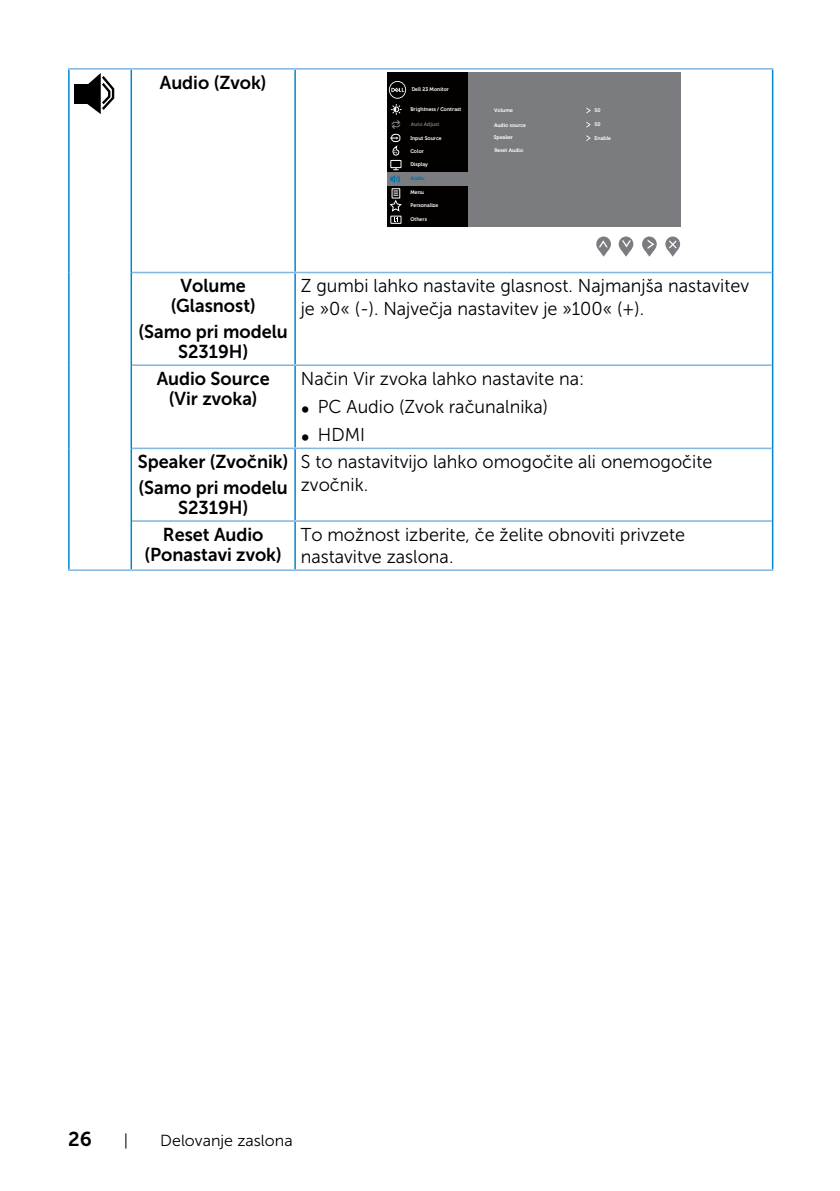
<style>
.page{position:relative;width:840px;height:1191px;background:#fff}
.page>*{position:absolute;margin:0;border:0;box-sizing:border-box;transform-origin:0 0}
.t1{font:20px "Museo Sans For Dell 700";color:#000}
.text_OSD_table{font:18.6px/22.4px "Museo Sans For Dell 300";color:#000}
.text_OSD_table-2{font:18.6px/20px "Museo Sans For Dell 700";color:#000;text-align:center}
.text{font:18.6px/22.4px "Museo Sans For Dell 300";color:#000}
.t2{font:16px "Museo Sans For Dell 300";color:#000}
.t3{font:700 5.2px "Museo For Dell";color:#fff}
.t4{font:700 5.2px "Museo For Dell";color:#7b7c7f}
.t5{font:700 5.2px "Museo For Dell";color:#006fb8}
</style>
<div class="page">
<hr style="left:68px;top:70px;width:2px;height:202px;background:#0087cb">
<hr style="left:68px;top:272px;width:2px;height:93px;background:#0087cb">
<hr style="left:68px;top:365px;width:2px;height:83px;background:#0087cb">
<hr style="left:68px;top:448px;width:2px;height:73px;background:#0087cb">
<hr style="left:68px;top:521px;width:2px;height:48px;background:#0087cb">
<hr style="left:130px;top:70px;width:2px;height:202px;background:#0087cb">
<hr style="left:294px;top:70px;width:2px;height:202px;background:#0087cb">
<hr style="left:771px;top:70px;width:2px;height:202px;background:#0087cb">
<hr style="left:130px;top:272px;width:2px;height:93px;background:#0087cb">
<hr style="left:294px;top:273px;width:2px;height:91px;background:#0087cb">
<hr style="left:771px;top:272px;width:2px;height:93px;background:#0087cb">
<hr style="left:130px;top:365px;width:2px;height:83px;background:#0087cb">
<hr style="left:294px;top:366px;width:2px;height:81px;background:#0087cb">
<hr style="left:771px;top:365px;width:2px;height:83px;background:#0087cb">
<hr style="left:130px;top:448px;width:2px;height:73px;background:#0087cb">
<hr style="left:294px;top:449px;width:2px;height:71px;background:#0087cb">
<hr style="left:771px;top:448px;width:2px;height:73px;background:#0087cb">
<hr style="left:130px;top:521px;width:2px;height:48px;background:#0087cb">
<hr style="left:294px;top:522px;width:2px;height:47px;background:#0087cb">
<hr style="left:771px;top:521px;width:2px;height:48px;background:#0087cb">
<hr style="left:68px;top:68px;width:63px;height:2px;background:#84b6e2">
<hr style="left:131px;top:68px;width:164px;height:2px;background:#84b6e2">
<hr style="left:295px;top:68px;width:478px;height:2px;background:#84b6e2">
<hr style="left:132px;top:272px;width:163px;height:1px;background:#84b6e2">
<hr style="left:295px;top:272px;width:476px;height:1px;background:#84b6e2">
<hr style="left:132px;top:364px;width:163px;height:2px;background:#84b6e2">
<hr style="left:295px;top:364px;width:476px;height:2px;background:#84b6e2">
<hr style="left:132px;top:447px;width:163px;height:2px;background:#84b6e2">
<hr style="left:295px;top:447px;width:476px;height:2px;background:#84b6e2">
<hr style="left:132px;top:520px;width:163px;height:2px;background:#84b6e2">
<hr style="left:295px;top:520px;width:476px;height:2px;background:#84b6e2">
<hr style="left:68px;top:569px;width:63px;height:2px;background:#84b6e2">
<hr style="left:131px;top:569px;width:164px;height:2px;background:#84b6e2">
<hr style="left:295px;top:569px;width:478px;height:2px;background:#84b6e2">
<div style="left:74px;top:84px;width:15px;height:19px;background:#000"></div>
<svg style="left:77px;top:73px;width:37px;height:41px"></svg>
<div style="left:387px;top:73px;width:293px;height:154px;background:#7b7c7f"></div>
<div style="left:387px;top:73px;width:80px;height:154px;background:#030000"></div>
<div style="left:387px;top:172px;width:81px;height:13px;background:#7b7c7f"></div>
<svg style="left:596px;top:236px;width:14px;height:16px"></svg>
<svg style="left:618px;top:236px;width:15px;height:16px"></svg>
<svg style="left:641px;top:236px;width:15px;height:16px"></svg>
<svg style="left:665px;top:236px;width:14px;height:16px"></svg>
<svg style="left:597px;top:240px;width:12px;height:17px"></svg>
<svg style="left:643px;top:240px;width:11px;height:17px"></svg>
<svg style="left:620px;top:240px;width:11px;height:17px"></svg>
<svg style="left:666px;top:239px;width:12px;height:18px"></svg>
<div style="left:390px;top:160px;width:11px;height:8px;border:1px solid #fff"></div>
<div style="left:390px;top:215px;width:11px;height:9px;border:1px solid #fff"></div>
<div style="left:391px;top:134px;width:9px;height:8px;border:1px solid #fff;border-radius:3px"></div>
<div style="left:391px;top:188px;width:9px;height:11px;border:1px solid #fff"></div>
<svg style="left:389px;top:190px;width:13px;height:32px"></svg>
<svg style="left:388px;top:81px;width:18px;height:48px"></svg>
<svg style="left:390px;top:136px;width:10px;height:47px"></svg>
<svg style="left:586px;top:107px;width:4px;height:7px"></svg>
<svg style="left:586px;top:122px;width:4px;height:6px"></svg>
<svg style="left:586px;top:135px;width:4px;height:6px"></svg>
<p class="text_OSD_table-2" style="left:160px;top:72px;width:108px">Audio (Zvok)</p>
<p class="t3" style="left:411px;top:87px;width:39px">Dell 23 Monitor</p>
<p class="t3" style="left:410px;top:107px;width:52px">Brightness / Contrast</p>
<p class="t4" style="left:410px;top:122px;width:30px">Auto Adjust</p>
<p class="t3" style="left:410px;top:135px;width:33px">Input Source</p>
<p class="t3" style="left:410px;top:148px;width:15px">Color</p>
<p class="t3" style="left:410px;top:161px;width:19px">Display</p>
<p class="t5" style="left:410px;top:175px;width:16px">Audio</p>
<p class="t3" style="left:410px;top:189px;width:15px">Menu</p>
<p class="t3" style="left:410px;top:203px;width:29px">Personalize</p>
<p class="t3" style="left:410px;top:217px;width:18px">Others</p>
<p class="t3" style="left:494px;top:107px;width:20px">Volume</p>
<p class="t3" style="left:493px;top:122px;width:34px">Audio source</p>
<p class="t3" style="left:493px;top:135px;width:21px">Speaker</p>
<p class="t3" style="left:494px;top:147px;width:30px">Reset Audio</p>
<p class="t3" style="left:594px;top:107px;width:8px">50</p>
<p class="t3" style="left:594px;top:122px;width:8px">50</p>
<p class="t3" style="left:594px;top:135px;width:18px">Enable</p>
<p class="text_OSD_table-2" style="left:171px;top:276px;width:86px">Volume (Glasnost)</p>
<p class="text_OSD_table-2" style="left:138px;top:322px;width:151px">(Samo pri modelu<br>S2319H)</p>
<p class="text" style="left:300px;top:275px;width:449px">Z gumbi lahko nastavite glasnost. Najmanjša nastavitev je »0« (-). Največja nastavitev je »100« (+).</p>
<p class="text_OSD_table-2" style="left:157px;top:369px;width:114px">Audio Source (Vir zvoka)</p>
<p class="text_OSD_table" style="left:300px;top:368px;width:285px">Način Vir zvoka lahko nastavite na:</p>
<p class="text" style="left:300px;top:396px;width:249px">∞ PC Audio (Zvok računalnika)</p>
<p class="text" style="left:300px;top:424px;width:66px">∞ HDMI</p>
<p class="text_OSD_table-2" style="left:138px;top:452px;width:152px">Speaker (Zvočnik)</p>
<p class="text_OSD_table-2" style="left:138px;top:478px;width:151px">(Samo pri modelu<br>S2319H)</p>
<p class="text_OSD_table" style="left:300px;top:451px;width:413px">S to nastavitvijo lahko omogočite ali onemogočite zvočnik.</p>
<p class="text_OSD_table-2" style="left:144px;top:524px;width:139px">Reset Audio (Ponastavi zvok)</p>
<p class="text_OSD_table" style="left:300px;top:523px;width:385px">To možnost izberite, če želite obnoviti privzete nastavitve zaslona.</p>
<p class="t1" style="left:68px;top:1127px;width:25px">26</p>
<p class="t2" style="left:124px;top:1131px;width:6px">|</p>
<p class="t2" style="left:160px;top:1131px;width:134px">Delovanje zaslona</p>
</div>
